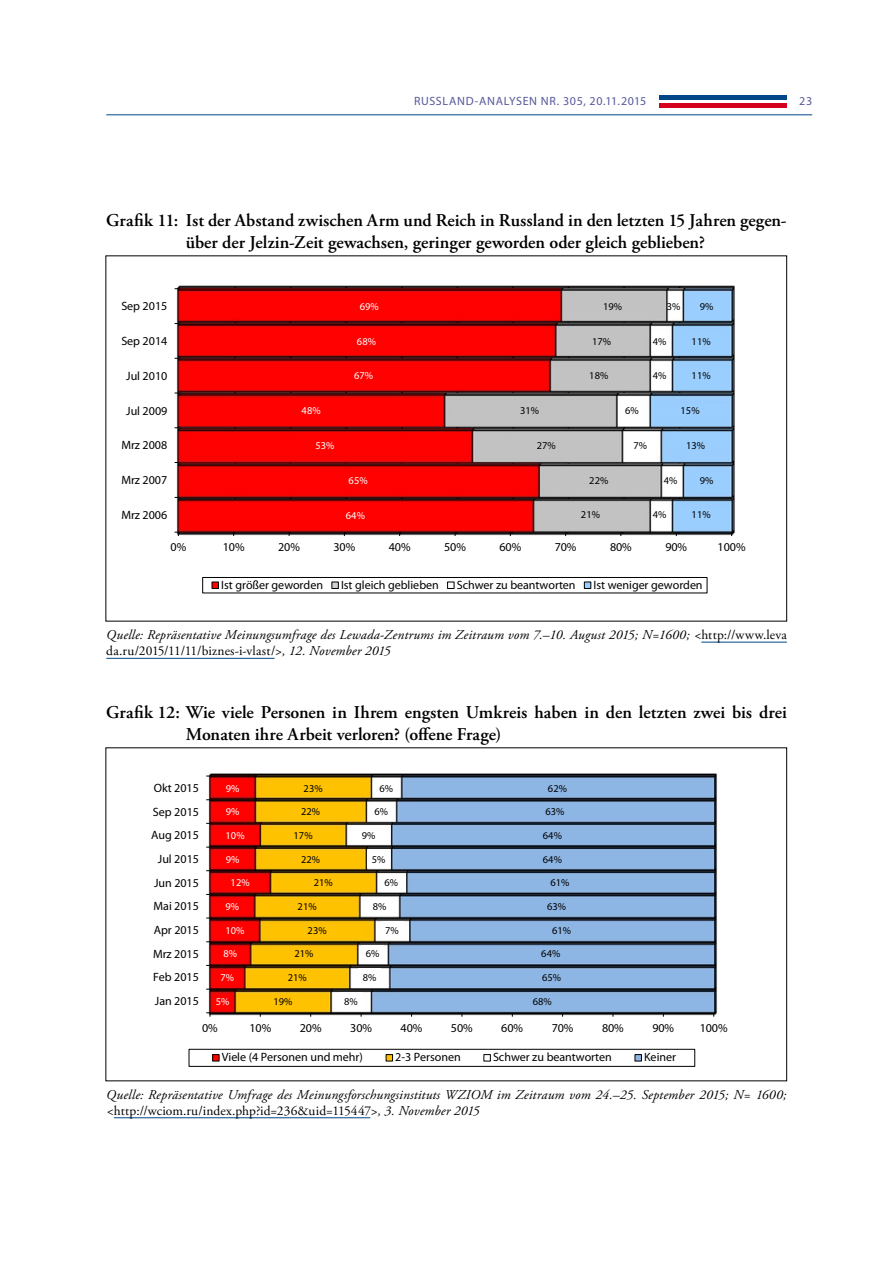
<style>
.page{position:relative;width:893px;height:1263px;background:#fff}
.page>*{position:absolute;margin:0;border:0;box-sizing:border-box;transform-origin:0 0}
.t1{font:600 18px/21.6px "Adobe Garamond Pro";color:#000;text-align:center}
.t2{font:italic 13.5px/16.2px "Adobe Garamond Pro";letter-spacing:.01em;color:#000}
.t3{font:12px "Myriad Pro";letter-spacing:-.005em;color:#000}
.t4{font:12px "Myriad Pro";letter-spacing:.05em;color:#56589b}
.t5{font:10.5px "Myriad Pro";letter-spacing:.005em;color:#000}
.t6{font:10.5px "Myriad Pro";letter-spacing:.005em;color:#fff}
.s1{font-style:normal}
</style>
<div class="page">
<div style="left:659px;top:103px;width:128px;height:5px;background:#d4001e"></div>
<hr style="left:659px;top:96px;width:128px;height:4px;background:#004688">
<hr style="left:106px;top:114px;width:706px;height:1px;background:#004688">
<hr style="left:701px;top:642px;width:86px;height:1px;background:#004688">
<hr style="left:106px;top:658px;width:169px;height:1px;background:#004688">
<img style="left:175px;top:285px;width:560px;height:250px">
<svg style="left:175px;top:532px;width:4px;height:4px"></svg>
<div style="left:202px;top:577px;width:505px;height:16px;border:1px solid #000"></div>
<div style="left:212px;top:582px;width:7px;height:7px;border:1px solid #000"></div>
<div style="left:332px;top:582px;width:7px;height:7px;border:1px solid #000"></div>
<div style="left:447px;top:582px;width:7px;height:7px;border:1px solid #000"></div>
<div style="left:584px;top:582px;width:7px;height:6px;background:#9cf"></div>
<div style="left:584px;top:582px;width:7px;height:7px;border:1px solid #000"></div>
<hr style="left:114px;top:1117px;width:256px;height:1px;background:#004688">
<img style="left:207px;top:773px;width:510px;height:243px">
<svg style="left:206px;top:1012px;width:5px;height:5px"></svg>
<div style="left:340px;top:992px;width:22px;height:17px;background:#fff"></div>
<div style="left:358px;top:969px;width:23px;height:17px;background:#fff"></div>
<div style="left:361px;top:945px;width:23px;height:17px;background:#fff"></div>
<div style="left:381px;top:921px;width:22px;height:17px;background:#fff"></div>
<div style="left:368px;top:898px;width:23px;height:17px;background:#fff"></div>
<div style="left:380px;top:874px;width:23px;height:17px;background:#fff"></div>
<div style="left:367px;top:850px;width:23px;height:17px;background:#fff"></div>
<div style="left:357px;top:827px;width:23px;height:17px;background:#fff"></div>
<div style="left:370px;top:803px;width:23px;height:17px;background:#fff"></div>
<div style="left:375px;top:779px;width:23px;height:17px;background:#fff"></div>
<div style="left:189px;top:1049px;width:506px;height:17px;border:1px solid #000"></div>
<div style="left:213px;top:1054px;width:6px;height:7px;background:#f00"></div>
<div style="left:212px;top:1054px;width:7px;height:7px;border:1px solid #000"></div>
<div style="left:386px;top:1054px;width:7px;height:7px;background:#ffc000"></div>
<div style="left:386px;top:1054px;width:7px;height:7px;border:1px solid #000"></div>
<div style="left:484px;top:1054px;width:7px;height:7px;border:1px solid #000"></div>
<div style="left:635px;top:1054px;width:6px;height:7px;background:#8eb4e3"></div>
<div style="left:635px;top:1054px;width:7px;height:7px;border:1px solid #000"></div>
<p class="t4" style="left:414px;top:94px;width:234px">RUSSLAND-ANALYSEN NR. 305, 20.11.2015</p>
<p class="t4" style="left:799px;top:94px;width:14px">23</p>
<h1 class="t1" style="left:106px;top:210px;width:682px">Grafik 11: Ist der Abstand zwischen Arm und Reich in Russland in den letzten 15 Jahren gegen&shy;über der Jelzin-Zeit gewachsen, geringer geworden oder gleich geblieben?</h1>
<p class="t3" style="left:121px;top:299px;width:47px">Sep 2015</p>
<p class="t6" style="left:360px;top:300px;width:21px">69%</p>
<p class="t5" style="left:603px;top:300px;width:21px">19%</p>
<p class="t5" style="left:667px;top:300px;width:15px">3%</p>
<p class="t5" style="left:700px;top:300px;width:15px">9%</p>
<p class="t3" style="left:121px;top:334px;width:47px">Sep 2014</p>
<p class="t6" style="left:357px;top:335px;width:21px">68%</p>
<p class="t5" style="left:592px;top:335px;width:21px">17%</p>
<p class="t5" style="left:653px;top:335px;width:15px">4%</p>
<p class="t5" style="left:692px;top:334px;width:21px">11%</p>
<p class="t3" style="left:126px;top:368px;width:43px">Jul 2010</p>
<p class="t6" style="left:354px;top:369px;width:21px">67%</p>
<p class="t5" style="left:589px;top:369px;width:21px">18%</p>
<p class="t5" style="left:653px;top:369px;width:15px">4%</p>
<p class="t5" style="left:692px;top:369px;width:21px">11%</p>
<p class="t3" style="left:126px;top:403px;width:43px">Jul 2009</p>
<p class="t6" style="left:302px;top:404px;width:21px">48%</p>
<p class="t5" style="left:520px;top:404px;width:21px">31%</p>
<p class="t5" style="left:625px;top:404px;width:15px">6%</p>
<p class="t5" style="left:681px;top:404px;width:21px">15%</p>
<p class="t3" style="left:121px;top:438px;width:47px">Mrz 2008</p>
<p class="t6" style="left:315px;top:439px;width:21px">53%</p>
<p class="t5" style="left:537px;top:439px;width:21px">27%</p>
<p class="t5" style="left:633px;top:439px;width:15px">7%</p>
<p class="t5" style="left:686px;top:439px;width:21px">13%</p>
<p class="t3" style="left:121px;top:473px;width:47px">Mrz 2007</p>
<p class="t6" style="left:349px;top:474px;width:21px">65%</p>
<p class="t5" style="left:589px;top:474px;width:21px">22%</p>
<p class="t5" style="left:664px;top:474px;width:15px">4%</p>
<p class="t5" style="left:700px;top:474px;width:15px">9%</p>
<p class="t3" style="left:121px;top:507px;width:47px">Mrz 2006</p>
<p class="t6" style="left:346px;top:508px;width:21px">64%</p>
<p class="t5" style="left:581px;top:508px;width:21px">21%</p>
<p class="t5" style="left:653px;top:508px;width:15px">4%</p>
<p class="t5" style="left:692px;top:508px;width:21px">11%</p>
<p class="t3" style="left:171px;top:540px;width:17px">0%</p>
<p class="t3" style="left:223px;top:540px;width:23px">10%</p>
<p class="t3" style="left:278px;top:540px;width:23px">20%</p>
<p class="t3" style="left:333px;top:540px;width:23px">30%</p>
<p class="t3" style="left:389px;top:540px;width:23px">40%</p>
<p class="t3" style="left:444px;top:540px;width:23px">50%</p>
<p class="t3" style="left:499px;top:540px;width:23px">60%</p>
<p class="t3" style="left:555px;top:540px;width:23px">70%</p>
<p class="t3" style="left:610px;top:540px;width:23px">80%</p>
<p class="t3" style="left:665px;top:540px;width:23px">90%</p>
<p class="t3" style="left:718px;top:540px;width:30px">100%</p>
<p class="t3" style="left:221px;top:577px;width:103px">Ist größer geworden</p>
<p class="t3" style="left:341px;top:577px;width:99px">Ist gleich geblieben</p>
<p class="t3" style="left:457px;top:577px;width:120px">Schwer zu beantworten</p>
<p class="t3" style="left:593px;top:577px;width:111px">Ist weniger geworden</p>
<p class="t2" style="left:106px;top:627px;width:682px">Quelle: Repräsentative Meinungsumfrage des Lewada-Zentrums im Zeitraum vom 7.–10. August 2015; N=1600; &lt;<span class="s1">http://www.leva da.ru/2015/11/11/biznes-i-vlast/</span>&gt;, 12. November 2015</p>
<h1 class="t1" style="left:186px;top:702px;width:603px;text-align:left;text-indent:-80px">Grafik 12: Wie viele Personen in Ihrem engsten Umkreis haben in den letzten zwei bis drei<br>Monaten ihre Arbeit verloren? (offene Frage)</h1>
<p class="t3" style="left:154px;top:780px;width:47px">Okt 2015</p>
<p class="t6" style="left:226px;top:782px;width:15px">9%</p>
<p class="t5" style="left:304px;top:782px;width:21px">23%</p>
<p class="t5" style="left:379px;top:782px;width:15px">6%</p>
<p class="t5" style="left:548px;top:782px;width:21px">62%</p>
<p class="t3" style="left:153px;top:804px;width:47px">Sep 2015</p>
<p class="t6" style="left:226px;top:805px;width:15px">9%</p>
<p class="t5" style="left:301px;top:805px;width:21px">22%</p>
<p class="t5" style="left:374px;top:805px;width:15px">6%</p>
<p class="t5" style="left:545px;top:805px;width:21px">63%</p>
<p class="t3" style="left:151px;top:828px;width:49px">Aug 2015</p>
<p class="t6" style="left:226px;top:829px;width:21px">10%</p>
<p class="t5" style="left:294px;top:829px;width:21px">17%</p>
<p class="t5" style="left:362px;top:829px;width:15px">9%</p>
<p class="t5" style="left:543px;top:829px;width:21px">64%</p>
<p class="t3" style="left:158px;top:852px;width:43px">Jul 2015</p>
<p class="t6" style="left:226px;top:853px;width:15px">9%</p>
<p class="t5" style="left:301px;top:853px;width:21px">22%</p>
<p class="t5" style="left:372px;top:853px;width:15px">5%</p>
<p class="t5" style="left:543px;top:853px;width:21px">64%</p>
<p class="t3" style="left:154px;top:875px;width:46px">Jun 2015</p>
<p class="t6" style="left:231px;top:876px;width:21px">12%</p>
<p class="t5" style="left:314px;top:876px;width:21px">21%</p>
<p class="t5" style="left:384px;top:876px;width:15px">6%</p>
<p class="t5" style="left:550px;top:876px;width:21px">61%</p>
<p class="t3" style="left:154px;top:899px;width:47px">Mai 2015</p>
<p class="t6" style="left:226px;top:900px;width:15px">9%</p>
<p class="t5" style="left:298px;top:900px;width:21px">21%</p>
<p class="t5" style="left:373px;top:900px;width:15px">8%</p>
<p class="t5" style="left:547px;top:900px;width:21px">63%</p>
<p class="t3" style="left:154px;top:923px;width:47px">Apr 2015</p>
<p class="t6" style="left:225px;top:924px;width:21px">10%</p>
<p class="t5" style="left:308px;top:924px;width:21px">23%</p>
<p class="t5" style="left:385px;top:924px;width:15px">7%</p>
<p class="t5" style="left:552px;top:924px;width:21px">61%</p>
<p class="t3" style="left:153px;top:946px;width:47px">Mrz 2015</p>
<p class="t6" style="left:223px;top:947px;width:15px">8%</p>
<p class="t5" style="left:295px;top:947px;width:21px">21%</p>
<p class="t5" style="left:366px;top:947px;width:15px">6%</p>
<p class="t5" style="left:541px;top:947px;width:21px">64%</p>
<p class="t3" style="left:153px;top:970px;width:47px">Feb 2015</p>
<p class="t6" style="left:221px;top:971px;width:15px">7%</p>
<p class="t5" style="left:288px;top:971px;width:21px">21%</p>
<p class="t5" style="left:363px;top:971px;width:15px">8%</p>
<p class="t5" style="left:542px;top:971px;width:21px">65%</p>
<p class="t3" style="left:155px;top:994px;width:46px">Jan 2015</p>
<p class="t6" style="left:216px;top:995px;width:15px">5%</p>
<p class="t5" style="left:273px;top:995px;width:21px">19%</p>
<p class="t5" style="left:344px;top:995px;width:15px">8%</p>
<p class="t5" style="left:533px;top:995px;width:21px">68%</p>
<p class="t3" style="left:202px;top:1020px;width:17px">0%</p>
<p class="t3" style="left:249px;top:1020px;width:23px">10%</p>
<p class="t3" style="left:300px;top:1020px;width:23px">20%</p>
<p class="t3" style="left:350px;top:1020px;width:23px">30%</p>
<p class="t3" style="left:401px;top:1020px;width:23px">40%</p>
<p class="t3" style="left:451px;top:1020px;width:23px">50%</p>
<p class="t3" style="left:501px;top:1020px;width:23px">60%</p>
<p class="t3" style="left:552px;top:1020px;width:23px">70%</p>
<p class="t3" style="left:602px;top:1020px;width:23px">80%</p>
<p class="t3" style="left:652px;top:1020px;width:23px">90%</p>
<p class="t3" style="left:700px;top:1020px;width:30px">100%</p>
<p class="t3" style="left:222px;top:1050px;width:143px">Viele (4 Personen und mehr)</p>
<p class="t3" style="left:395px;top:1050px;width:67px">2-3 Personen</p>
<p class="t3" style="left:493px;top:1050px;width:120px">Schwer zu beantworten</p>
<p class="t3" style="left:644px;top:1050px;width:34px">Keiner</p>
<p class="t2" style="left:106px;top:1086px;width:682px">Quelle: Repräsentative Umfrage des Meinungsforschungsinstituts WZIOM im Zeitraum vom 24.–25. September 2015; N= 1600; &lt;<span class="s1">http://wciom.ru/index.php?id=236&amp;uid=115447</span>&gt;, 3. November 2015</p>
</div>
